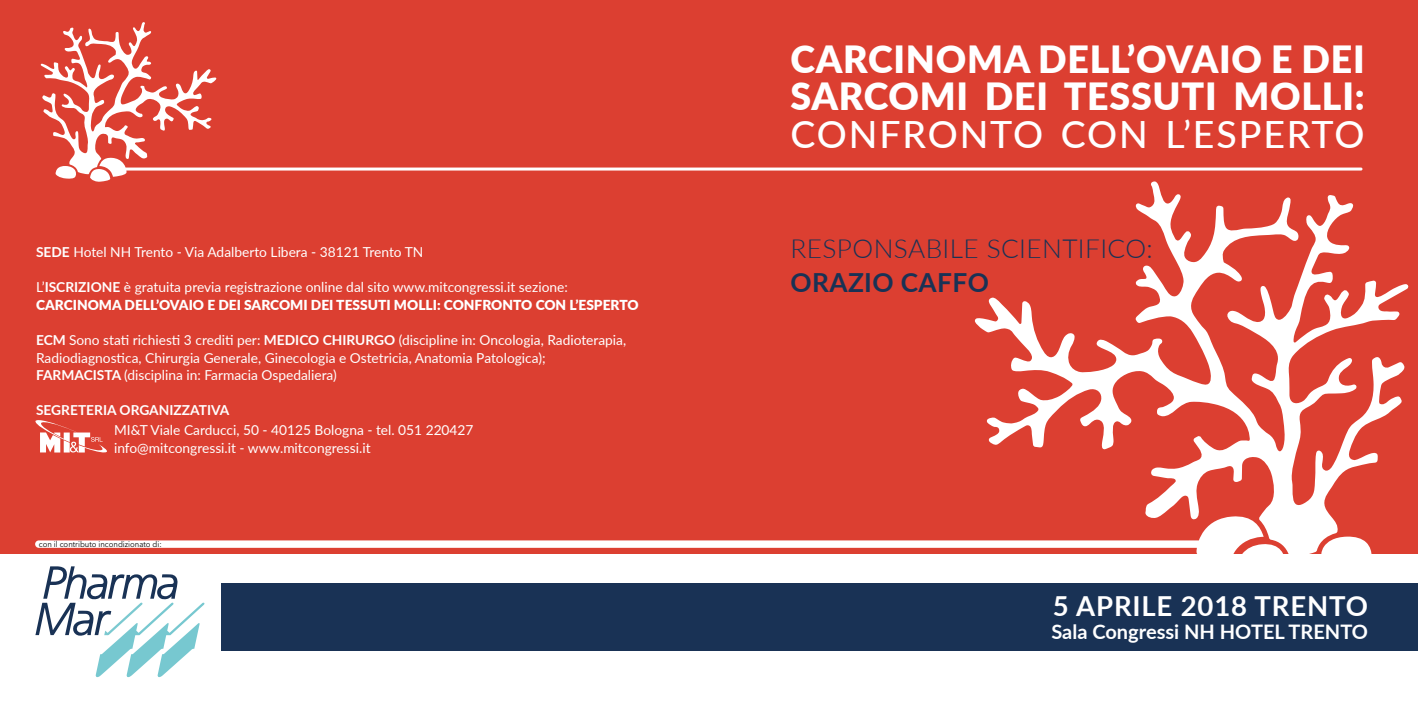
<style>
.page{position:relative;width:1418px;height:709px;background:#fff}
.page>*{position:absolute;margin:0;border:0;box-sizing:border-box;transform-origin:0 0}
.t1{font:900 37.5px/37.5px "Lato";letter-spacing:.02em;color:#fff}
.t2{font:500 37.5px "Lato";letter-spacing:.05em;color:#fff}
.t3{font:700 27.5px "Lato";letter-spacing:.03em;color:#fff}
.t4{font:300 26.25px "Lato";letter-spacing:.015em;color:#193255}
.t5{font:700 26.25px "Lato";letter-spacing:.015em;color:#193255}
.t6{font:700 20px "Lato";color:#fff}
.t7{font:13.75px/17.5px "Lato";color:#fff}
.t8{font:900 13.75px "Lato";color:#fff}
.t9{font:700 13.75px "Lato";color:#fff}
.t10{font:8.12px "Avenir Next LT Pro";color:#000;scale:.95 1}
.s1{font-weight:700}
.s2{font-weight:900}
</style>
<div class="page">
<div style="left:0;top:0;width:1417px;height:553px;background:#dc3f31"></div>
<div style="left:221px;top:583px;width:1196px;height:67px;background:#193255"></div>
<svg style="left:35px;top:566px;width:169px;height:111px"></svg>
<svg style="left:35px;top:420px;width:72px;height:33px"></svg>
<svg style="left:974px;top:182px;width:434px;height:372px"></svg>
<svg style="left:1320px;top:536px;width:51px;height:18px"></svg>
<svg style="left:1263px;top:542px;width:23px;height:12px"></svg>
<svg style="left:35px;top:514px;width:1228px;height:40px"></svg>
<svg style="left:41px;top:22px;width:1321px;height:160px"></svg>
<p class="t7" style="left:36px;top:243px;width:389px"><span class="s1">SEDE</span> Hotel NH Trento - Via Adalberto Libera - 38121 Trento TN</p>
<p class="t7" style="left:36px;top:278px;width:533px">L’<span class="s1">ISCRIZIONE</span> è gratuita previa registrazione online dal sito www.mitcongressi.it sezione:<br><span class="s2">CARCINOMA DELL’OVAIO E DEI</span></p>
<p class="t8" style="left:244px;top:294px;width:18px">SARCOMI</p>
<p class="t8" style="left:311px;top:294px;width:8px">DEI</p>
<p class="t8" style="left:336px;top:294px;width:67px">TESSUTI MOLLI</p>
<p class="t8" style="left:437px;top:294px;width:203px">: CONFRONTO CON L’ESPERTO</p>
<p class="t7" style="left:36px;top:331px;width:239px"><span class="s1">ECM</span> Sono stati richiesti 3 crediti per: <span class="s1">MED</span></p>
<p class="t7" style="left:36px;top:331px;width:591px;text-indent:259px"><span class="s1">ICO CHIRURGO</span> (discipline in: Oncologia, Radioterapia,<br>Radiodiagnostica, Chirurgia Generale, Ginecologia e Ostetricia, Anatomia Patologica);<br><span class="s1">FARMACISTA</span> (disciplina in: Farmacia Ospedaliera)</p>
<p class="t9" style="left:36px;top:400px;width:195px">SEGRETERIA ORGANIZZATIVA</p>
<p class="t7" style="left:114px;top:421px;width:361px">MI&amp;T Viale Carducci, 50 - 40125 Bologna - tel. 051 220427 info@mitcongressi.it - www.mitcongressi.it</p>
<p class="t10" style="left:39px;top:539px;width:131px">con il contributo incondizionato di:</p>
<h1 class="t1" style="left:790px;top:39px;width:532px">CARCINOMA DELL’OVAIO E DEI<br>SARCOMI</h1>
<h1 class="t1" style="left:984px;top:76px;width:21px">DEI</h1>
<h1 class="t1" style="left:1063px;top:76px;width:194px">TESSUTI MOLLI</h1>
<h1 class="t1" style="left:1354px;top:76px;width:11px">:</h1>
<h1 class="t2" style="left:790px;top:107px;width:575px">CONFRONTO CON L’ESPERTO</h1>
<h3 class="t4" style="left:790px;top:230px;width:364px">RESPONSABILE SCIENTIFICO:</h3>
<h3 class="t5" style="left:790px;top:263px;width:200px">ORAZIO CAFFO</h3>
<h2 class="t3" style="left:1052px;top:586px;width:316px">5 APRILE 2018 TRENTO</h2>
<h3 class="t6" style="left:1051px;top:616px;width:318px">SALA CONGRESSI N H HOTEL TRE NTO</h3>
</div>
